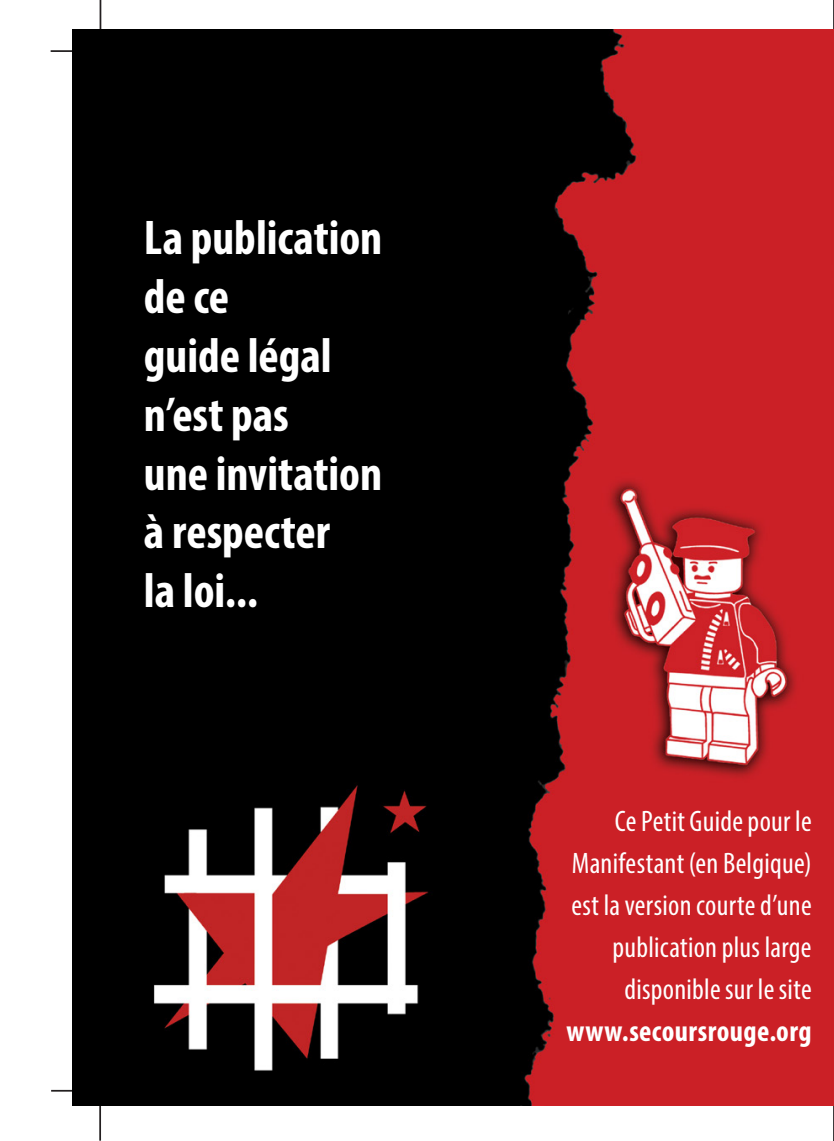
<style>
.page{position:relative;width:834px;height:1141px;background:#fff}
.page>*{position:absolute;margin:0;border:0;box-sizing:border-box;transform-origin:0 0}
.t1{font:700 condensed 49px "Myriad Pro";color:#fff}
.t2{font:condensed 29.75px/42px "Myriad Pro";letter-spacing:.01em;color:#fff;text-align:right}
.t3{font:700 condensed 29.75px/42px "Myriad Pro";letter-spacing:.015em;color:#fff;text-align:right}
.s1{font-weight:400}
</style>
<div class="page">
<hr style="left:99px;top:1101px;width:2px;height:40px;background:#231f20">
<hr style="left:51px;top:1090px;width:38px;height:2px;background:#231f20">
<hr style="left:51px;top:50px;width:39px;height:2px;background:#231f20">
<hr style="left:100px;top:0;width:1px;height:37px;background:#231f20">
<hr style="left:833px;top:0;width:1px;height:41px;background:#231f20">
<hr style="left:833px;top:1104px;width:1px;height:37px;background:#231f20">
<img style="left:73px;top:30px;width:760px;height:1076px">
<p class="t1" style="left:144px;top:207px;width:240px">La publication</p>
<p class="t1" style="left:144px;top:266px;width:87px">de ce</p>
<p class="t1" style="left:144px;top:325px;width:189px">guide légal</p>
<p class="t1" style="left:144px;top:384px;width:146px">n’est pas</p>
<p class="t1" style="left:144px;top:443px;width:240px">une invitation</p>
<p class="t1" style="left:144px;top:501px;width:187px">à respecter</p>
<p class="t1" style="left:144px;top:560px;width:115px">la loi...</p>
<p class="t2" style="left:571px;top:800px;width:242px">Ce Petit Guide pour le<br>Manifestant (en Belgique) est la version courte d’une publication plus large</p>
<p class="t3" style="left:566px;top:967px;width:247px"><span class="s1">disponible sur le site </span>www.secoursrouge.org</p>
</div>
